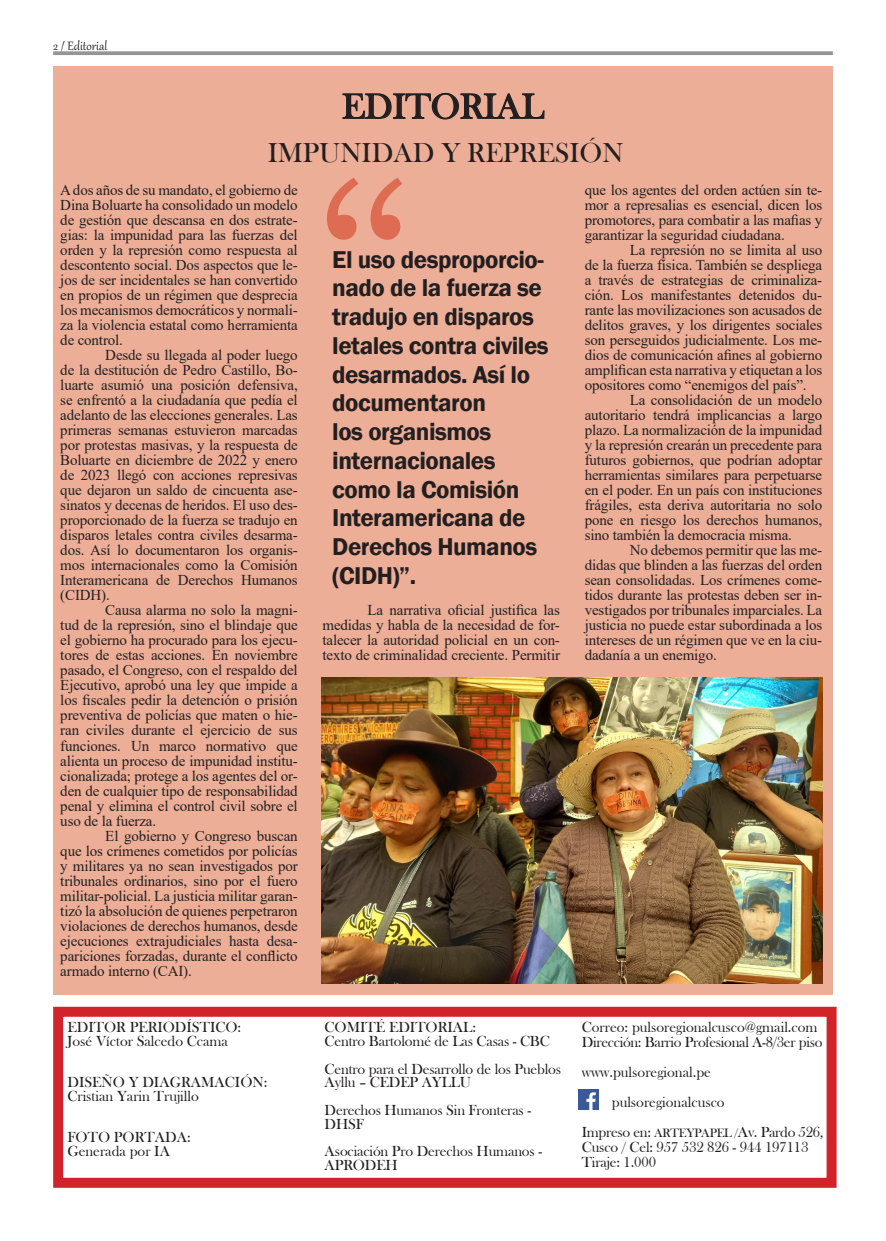
<style>
.page{position:relative;width:886px;height:1241px;background:#fff}
.page>*{position:absolute;margin:0;border:0;box-sizing:border-box;transform-origin:0 0}
.t1{font:208.75px "Century Schlbk Cyrillic BT";color:#dd6c53}
.t2{font:36.25px "Bask Old Face";color:#231f20}
.t3{font:28.12px "Bask Old Face";color:#231f20}
.t4{font:600 25px/28.8px "Franklin Gothic";letter-spacing:-.02em;color:#231f20}
.t5{font:15px/15px "Times New Roman";letter-spacing:-.01em;color:#231f20;text-align:justify}
.t6{font:15px/13.8px "Bask Old Face";letter-spacing:-.01em;color:#231f20}
.t7{font:15px "Gabriola";color:#231f20}
.s1{font-size:12.5px}
</style>
<div class="page">
<div style="left:53px;top:66px;width:779px;height:928px;background:#ecae97"></div>
<svg style="left:342px;top:92px;width:203px;height:28px"></svg>
<svg style="left:53px;top:51px;width:780px;height:4px;background:#9b9d9f"></svg>
<img style="left:321px;top:677px;width:501px;height:306px">
<div style="left:53px;top:1006px;width:783px;height:181px;border:10px solid #d1232a"></div>
<img style="left:579px;top:1089px;width:20px;height:20px">
<p class="t7" style="left:53px;top:36px;width:56px">2 / Editorial</p>
<p class="t2" style="left:342px;top:86px;width:203px">EDITORIAL</p>
<p class="t3" style="left:268px;top:137px;width:357px">IMPUNIDAD Y REPRESIÓN</p>
<p class="t5" style="left:60px;top:182px;width:239px">A dos años de su mandato, el gobierno de Dina Boluarte ha consolidado un modelo de gestión que descansa en dos estrate&shy;gias: la impunidad para las fuerzas del orden y la represión como respuesta al descontento social. Dos aspectos que le&shy;jos de ser incidentales se han convertido en propios de un régimen que desprecia los mecanismos democráticos y normali&shy;za la violencia estatal como herramienta de control.</p>
<p class="t5" style="left:60px;top:347px;width:239px;text-indent:45px">Desde su llegada al poder luego de la destitución de Pedro Castillo, Bo&shy;luarte asumió una posición defensiva, se enfrentó a la ciudadanía que pedía el adelanto de las elecciones generales. Las primeras semanas estuvieron marcadas por protestas masivas, y la respuesta de Boluarte en diciembre de 2022 y enero de 2023 llegó con acciones represivas que dejaron un saldo de cincuenta ase&shy;sinatos y decenas de heridos. El uso des&shy;proporcionado de la fuerza se tradujo en disparos letales contra civiles desarma&shy;dos. Así lo documentaron los organis&shy;mos internacionales como la Comisión Interamericana de Derechos Humanos (CIDH).</p>
<p class="t5" style="left:60px;top:602px;width:239px;text-indent:45px">Causa alarma no solo la magni&shy;tud de la represión, sino el blindaje que el gobierno ha procurado para los ejecu&shy;tores de estas acciones. En noviembre pasado, el Congreso, con el respaldo del Ejecutivo, aprobó una ley que impide a los fiscales pedir la detención o prisión preventiva de policías que maten o hie&shy;ran civiles durante el ejercicio de sus funciones. Un marco normativo que alienta un proceso de impunidad institu&shy;cionalizada; protege a los agentes del or&shy;den de cualquier tipo de responsabilidad penal y elimina el control civil sobre el uso de la fuerza.</p>
<p class="t5" style="left:60px;top:827px;width:239px;text-indent:45px">El gobierno y Congreso buscan que los crímenes cometidos por policías y militares ya no sean investigados por tribunales ordinarios, sino por el fuero militar-policial. La justicia militar garan&shy;tizó la absolución de quienes perpetraron violaciones de derechos humanos, desde ejecuciones extrajudiciales hasta desa&shy;pariciones forzadas, durante el conflicto armado interno (CAI).</p>
<p class="t6" style="left:67px;top:1020px;width:175px">EDITOR PERIODÍSTICO:</p>
<p class="t6" style="left:67px;top:1034px;width:162px">José Víctor Salcedo Ccama</p>
<p class="t6" style="left:67px;top:1075px;width:202px">DISEÑO Y DIAGRAMACIÓN:</p>
<p class="t6" style="left:67px;top:1089px;width:133px">Cristian Yarin Trujillo</p>
<p class="t6" style="left:67px;top:1130px;width:125px">FOTO PORTADA:</p>
<p class="t6" style="left:67px;top:1144px;width:104px">Generada por IA</p>
<p class="t1" style="left:311px;top:130px;width:107px">“</p>
<p class="t4" style="left:332px;top:245px;width:218px">El uso desproporcio&shy;nado de la fuerza se tradujo en disparos letales contra civiles desarmados. Así lo documentaron</p>
<p class="t4" style="left:332px;top:417px;width:160px">los organismos</p>
<p class="t4" style="left:332px;top:446px;width:165px">internacionales</p>
<p class="t4" style="left:332px;top:475px;width:206px">como la Comisión<br>Interamericana de<br>Derechos Humanos (CIDH)”.</p>
<p class="t5" style="left:322px;top:602px;width:239px;text-indent:45px">La narrativa oficial justifica las medidas y habla de la necesidad de for&shy;talecer la autoridad policial en un con&shy;texto de criminalidad creciente. Permitir</p>
<p class="t5" style="left:585px;top:182px;width:239px">que los agentes del orden actúen sin te&shy;mor a represalias es esencial, dicen los promotores, para combatir a las mafias y garantizar la seguridad ciudadana.</p>
<p class="t5" style="left:585px;top:242px;width:239px;text-indent:45px">La represión no se limita al uso de la fuerza física. También se despliega a través de estrategias de criminaliza&shy;ción. Los manifestantes detenidos du&shy;rante las movilizaciones son acusados de delitos graves, y los dirigentes sociales son perseguidos judicialmente. Los me&shy;dios de comunicación afines al gobierno amplifican esta narrativa y etiquetan a los opositores como “enemigos del país”.</p>
<p class="t5" style="left:585px;top:392px;width:239px;text-indent:45px">La consolidación de un modelo autoritario tendrá implicancias a largo plazo. La normalización de la impunidad y la represión crearán un precedente para futuros gobiernos, que podrían adoptar herramientas similares para perpetuarse en el poder. En un país con instituciones frágiles, esta deriva autoritaria no solo pone en riesgo los derechos humanos, sino también la democracia misma.</p>
<p class="t5" style="left:585px;top:542px;width:239px;text-indent:45px">No debemos permitir que las me&shy;didas que blinden a las fuerzas del orden sean consolidadas. Los crímenes come&shy;tidos durante las protestas deben ser in&shy;vestigados por tribunales imparciales. La justicia no puede estar subordinada a los intereses de un régimen que ve en la ciu&shy;dadanía a un enemigo.</p>
<p class="t6" style="left:325px;top:1020px;width:153px">COMITÉ EDITORIAL:</p>
<p class="t6" style="left:325px;top:1034px;width:227px">Centro Bartolomé de Las Casas - CBC</p>
<p class="t6" style="left:325px;top:1061px;width:238px">Centro para el Desarrollo de los Pueblos<br>Ayllu – CEDEP AYLLU</p>
<p class="t6" style="left:325px;top:1103px;width:208px">Derechos Humanos Sin Fronteras -<br>DHSF</p>
<p class="t6" style="left:325px;top:1144px;width:219px">Asociación Pro Derechos Humanos -<br>APRODEH</p>
<p class="t6" style="left:582px;top:1020px;width:237px">Correo: pulsoregionalcusco@gmail.com</p>
<p class="t6" style="left:582px;top:1035px;width:242px">Dirección: Barrio Profesional A-8/3er piso</p>
<p class="t6" style="left:582px;top:1065px;width:131px">www.pulsoregional.pe</p>
<p class="t6" style="left:612px;top:1095px;width:114px">pulsoregionalcusco</p>
<p class="t6" style="left:582px;top:1124px;width:243px;line-height:15px">Impreso en: <span class="s1">ARTEYPAPEL /</span>Av. Pardo 526,<br>Cusco / Cel: 957 532 826 - 944 197113</p>
<p class="t6" style="left:582px;top:1155px;width:76px">Tiraje: 1.000</p>
</div>
